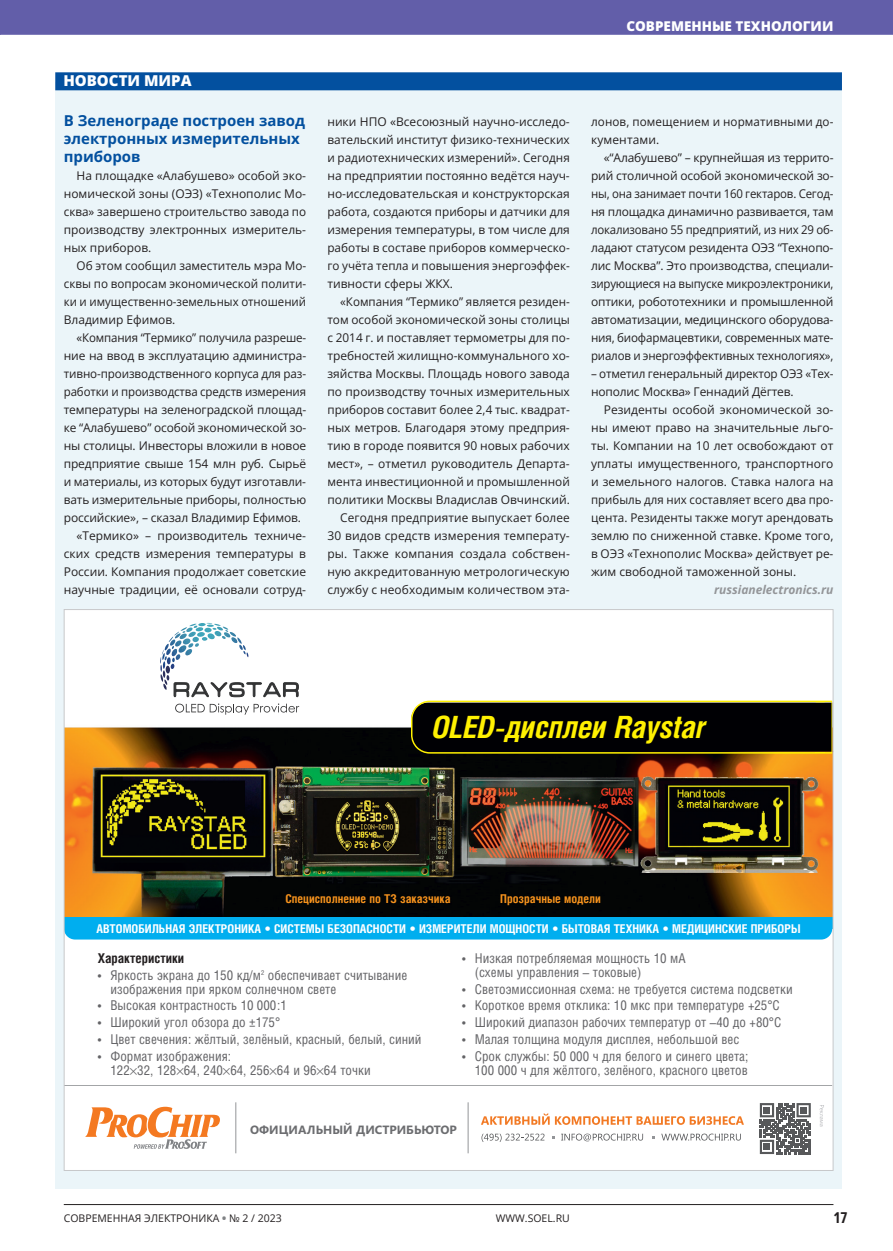
<style>
.page{position:relative;width:893px;height:1251px;background:#fff}
.page>*{position:absolute;margin:0;border:0;box-sizing:border-box;transform-origin:0 0}
.t1{font:italic 700 30.6px "Helios Cond C";color:#fff101}
.t2{font:700 15px/18px "Open Sans";color:#03509f}
.t3{font:800 15px "Open Sans";color:#fff}
.t4{font:700 15px "Open Sans Condensed";color:#231f20}
.t5{font:13.5px/13.5px "Helios Cond C";color:#636366}
.t6{font:800 13.5px "Open Sans";color:#fff}
.t7{font:700 13.5px "Helios Cond C";color:#231f20}
.t8{font:700 12.15px "Helios Cond C";color:#fff}
.t9{font:700 12.15px "Helios Cond C";color:#f7931d}
.t10{font:12px/18px "Open Sans";color:#231f20;text-align:justify}
.t11{font:12px "Open Sans";color:#231f20;scale:.96 1}
.t12{font:700 12px "Segoe UI";color:#6c6d70}
.t13{font:italic 700 12px "Open Sans";color:#939598}
.t14{font:10.5px "Open Sans";color:#231f20}
.s1{font-weight:800;color:#808285}
</style>
<div class="page">
<div style="left:0;top:0;width:893px;height:35px;background:#625ea9"></div>
<hr style="left:64px;top:1203px;width:769px;height:1px;background:#231f20">
<div style="left:55px;top:82px;width:787px;height:1106px;background:#ebf5f9"></div>
<div style="left:55px;top:72px;width:787px;height:18px;background:#03509f"></div>
<div style="left:64px;top:609px;width:768px;height:560px;background:#fff"></div>
<img style="left:66px;top:727px;width:765px;height:189px">
<svg style="left:160px;top:622px;width:139px;height:92px"></svg>
<svg style="left:411px;top:700px;width:420px;height:53px"></svg>
<div style="left:64px;top:916px;width:768px;height:23px;background:#00aeef;border-radius:11px"></div>
<hr style="left:64px;top:1084px;width:768px;height:1px;background:#939598">
<svg style="left:820px;top:1105px;width:4px;height:20px"></svg>
<svg style="left:85px;top:1106px;width:135px;height:42px"></svg>
<svg style="left:481px;top:1113px;width:263px;height:11px"></svg>
<svg style="left:561px;top:1133px;width:82px;height:8px"></svg>
<svg style="left:661px;top:1133px;width:80px;height:7px"></svg>
<hr style="left:468px;top:1102px;width:1px;height:50px;background:#939598">
<hr style="left:235px;top:1102px;width:1px;height:50px;background:#939598">
<svg style="left:481px;top:1133px;width:63px;height:8px"></svg>
<svg style="left:760px;top:1103px;width:51px;height:50px"></svg>
<p class="t3" style="left:63px;top:71px;width:130px">НОВОСТИ МИРА</p>
<p class="t2" style="left:64px;top:111px;width:243px">В Зеленограде построен завод электронных измерительных приборов</p>
<p class="t10" style="left:64px;top:166px;width:244px;text-indent:13px">На площадке «Алабушево» особой эко&shy;номической зоны (ОЭЗ) «Технополис Мо&shy;сква» завершено строительство завода по производству электронных измеритель&shy;ных приборов.</p>
<p class="t10" style="left:64px;top:256px;width:244px;text-indent:13px">Об этом сообщил заместитель мэра Мо&shy;сквы по вопросам экономической полити&shy;ки и имущественно-земельных отношений Владимир Ефимов.</p>
<p class="t11" style="left:77px;top:329px;width:241px">«Компания “Термико” получила разреше-</p>
<p class="t10" style="left:64px;top:346px;width:244px">ние на ввод в эксплуатацию администра-</p>
<p class="t10" style="left:64px;top:364px;width:244px">тивно-производственного корпуса для раз-</p>
<p class="t11" style="left:64px;top:383px;width:254px">работки и производства средств измерения</p>
<p class="t10" style="left:64px;top:400px;width:244px">температуры на зеленоградской площад-</p>
<p class="t10" style="left:64px;top:418px;width:244px">ке “Алабушево” особой экономической зо-</p>
<p class="t10" style="left:64px;top:436px;width:244px">ны столицы. Инвесторы вложили в новое</p>
<p class="t10" style="left:64px;top:454px;width:244px">предприятие свыше 154 млн руб. Сырьё</p>
<p class="t10" style="left:64px;top:472px;width:244px">и материалы, из которых будут изготавли-</p>
<p class="t10" style="left:64px;top:490px;width:244px">вать измерительные приборы, полностью</p>
<p class="t10" style="left:64px;top:508px;width:239px">российские», – сказал Владимир Ефимов.</p>
<p class="t10" style="left:77px;top:526px;width:231px">«Термико» – производитель техниче-</p>
<p class="t10" style="left:64px;top:544px;width:244px">ских средств измерения температуры в</p>
<p class="t10" style="left:64px;top:562px;width:244px">России. Компания продолжает советские</p>
<p class="t10" style="left:64px;top:580px;width:244px">научные традиции, её основали сотруд-</p>
<p class="t6" style="left:626px;top:17px;width:209px">СОВРЕМЕННЫЕ ТЕХНОЛОГИИ</p>
<p class="t10" style="left:327px;top:112px;width:244px">ники НПО «Всесоюзный научно-исследо&shy;вательский институт физико-технических и радиотехнических измерений». Сегодня на предприятии постоянно ведётся науч&shy;но-исследовательская и конструкторская работа, создаются приборы и датчики для измерения температуры, в том числе для работы в составе приборов коммерческо&shy;го учёта тепла и повышения энергоэффек&shy;тивности сферы ЖКХ.</p>
<p class="t10" style="left:327px;top:292px;width:244px;text-align:right">«Компания “Термико” является резиден&shy;том особой экономической зоны столицы с 2014 г. и поставляет термометры для по&shy;требностей жилищно-коммунального хо&shy;зяйства Москвы. Площадь нового завода по производству точных измерительных приборов составит более 2,4 тыс. квадрат&shy;ных метров. Благодаря этому предприя&shy;тию в городе появится 90 новых рабочих мест», – отметил руководитель Департа&shy;мента инвестиционной и промышленной политики Москвы Владислав Овчинский.<br>Сегодня предприятие выпускает более 30 видов средств измерения температу&shy;ры. Также компания создала собствен&shy;ную аккредитованную метрологическую службу с необходимым количеством эта-</p>
<p class="t10" style="left:591px;top:112px;width:244px">лонов, помещением и нормативными до&shy;кументами.</p>
<p class="t10" style="left:591px;top:148px;width:244px;text-indent:13px">«“Алабушево” – крупнейшая из террито&shy;рий столичной особой экономической зо&shy;ны, она занимает почти 160 гектаров. Сегод&shy;ня площадка динамично развивается, там локализовано 55 предприятий, из них 29 об&shy;ладают статусом резидента ОЭЗ “Технопо&shy;лис Москва”. Это производства, специали&shy;зирующиеся на выпуске микроэлектроники, оптики, робототехники и промышленной автоматизации, медицинского оборудова&shy;ния, биофармацевтики, современных мате&shy;риалов и энергоэффективных технологиях»,</p>
<p class="t10" style="left:591px;top:364px;width:244px">– отметил генеральный директор ОЭЗ «Тех&shy;нополис Москва» Геннадий Дёгтев.</p>
<p class="t10" style="left:591px;top:400px;width:244px;text-indent:13px">Резиденты особой экономической зо&shy;ны имеют право на значительные льго&shy;ты. Компании на 10 лет освобождают от уплаты имущественного, транспортного и земельного налогов. Ставка налога на прибыль для них составляет всего два про&shy;цента. Резиденты также могут арендовать землю по сниженной ставке. Кроме того, в ОЭЗ «Технополис Москва» действует ре&shy;жим свободной таможенной зоны.</p>
<p class="t13" style="left:714px;top:581px;width:121px">russianelectronics.ru</p>
<h1 class="t1" style="left:432px;top:708px;width:275px">OLED-дисплеи Raystar</h1>
<p class="t9" style="left:285px;top:891px;width:167px">Специсполнение по ТЗ заказчика</p>
<p class="t9" style="left:500px;top:891px;width:102px">Прозрачные модели</p>
<p class="t8" style="left:97px;top:920px;width:705px">АВТОМОБИЛЬНАЯ ЭЛЕКТРОНИКА • СИСТЕМЫ БЕЗОПАСНОСТИ • ИЗМЕРИТЕЛИ МОЩНОСТИ • БЫТОВАЯ ТЕХНИКА • МЕДИЦИНСКИЕ ПРИБОРЫ</p>
<p class="t7" style="left:98px;top:950px;width:88px">Характеристики</p>
<p class="t5" style="left:110px;top:968px;width:298px;text-indent:-13px">• Яркость экрана до 150 кд/м<sup>2</sup> обеспечивает считывание изображения при ярком солнечном свете</p>
<p class="t5" style="left:98px;top:998px;width:191px">• Высокая контрастность 10 000:1</p>
<p class="t5" style="left:98px;top:1015px;width:184px">• Широкий угол обзора до ±175°</p>
<p class="t5" style="left:98px;top:1032px;width:325px">• Цвет свечения: жёлтый, зелёный, красный, белый, синий</p>
<p class="t5" style="left:110px;top:1049px;width:262px;text-indent:-13px">• Формат изображения:<br>122 32, 128 64, 240 64, 256 64 и 96 64 точки</p>
<p class="t5" style="left:475px;top:951px;width:212px;text-indent:-13px">• Низкая потребляемая мощность 10 мА (схемы управления – токовые)</p>
<p class="t5" style="left:462px;top:981px;width:332px">• Светоэмиссионная схема: не требуется система подсветки</p>
<p class="t5" style="left:462px;top:998px;width:319px">• Короткое время отклика: 10 мкс при температуре +25°C</p>
<p class="t5" style="left:462px;top:1015px;width:321px">• Широкий диапазон рабочих температур от –40 до +80°C</p>
<p class="t5" style="left:462px;top:1032px;width:279px">• Малая толщина модуля дисплея, небольшой вес</p>
<p class="t5" style="left:462px;top:1049px;width:288px;text-align:right">• Срок службы: 50 000 ч для белого и синего цвета;<br>100 000 ч для жёлтого, зелёного, красного цветов</p>
<p class="t12" style="left:250px;top:1120px;width:208px">ОФИЦИАЛЬНЫЙ ДИСТРИБЬЮТОР</p>
<p class="t14" style="left:64px;top:1210px;width:220px">СОВРЕМЕННАЯ ЭЛЕКТРОНИКА <span class="s1">•</span> № 2 / 2023</p>
<p class="t14" style="left:496px;top:1210px;width:75px">WWW.SOEL.RU</p>
<p class="t4" style="left:833px;top:1207px;width:16px">17</p>
</div>
